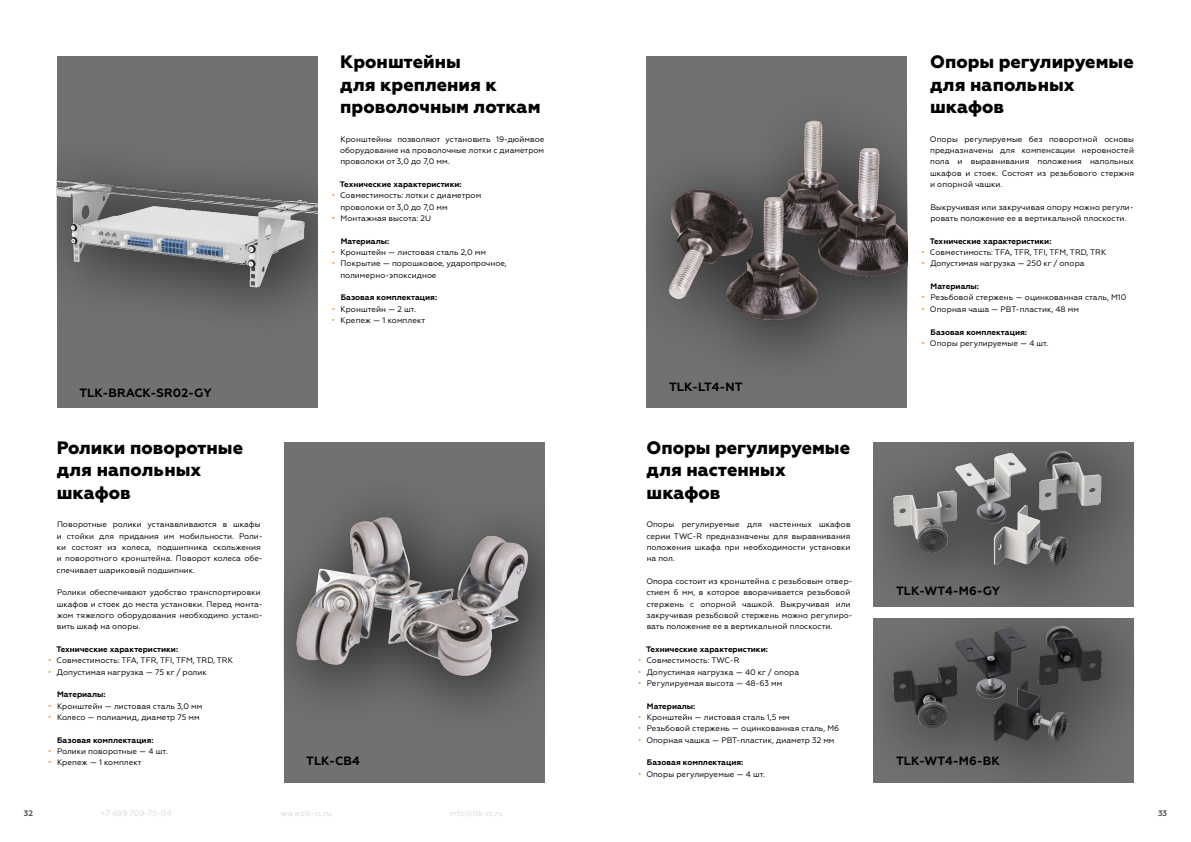
<style>
.page{position:relative;width:1191px;height:842px;background:#fff}
.page>*{position:absolute;margin:0;border:0;box-sizing:border-box;transform-origin:0 0}
.t1{font:800 18px/22.7px "Geometria";color:#000}
.t2{font:700 12px "Geometria";color:#000}
.t3{font:8px/11.3px "Geometria";color:#000}
.t4{font:700 8px "Geometria";color:#000}
.t5{font:8px "Geometria";color:#dadada}
.t6{font:700 8px "Geometria";color:#575756}
.s1{color:#f18a00}
</style>
<div class="page">
<img style="left:873px;top:618px;width:261px;height:164px">
<div style="left:646px;top:57px;width:261px;height:351px;background:#717172"></div>
<img style="left:652px;top:120px;width:255px;height:229px">
<img style="left:873px;top:442px;width:261px;height:165px">
<div style="left:283px;top:442px;width:261px;height:340px;background:#717172"></div>
<img style="left:283px;top:495px;width:261px;height:212px">
<div style="left:57px;top:57px;width:260px;height:351px;background:#717172"></div>
<img style="left:57px;top:167px;width:260px;height:144px">
<h2 class="t2" style="left:79px;top:386px;width:134px">TLK-BRACK-SR02-GY</h2>
<h1 class="t1" style="left:340px;top:51px;width:202px">Кронштейны<br>для крепления к проволочным лоткам</h1>
<p class="t3" style="left:340px;top:133px;width:206px;text-align:justify">Кронштейны позволяют установить 19-дюймвое оборудование на проволочные лотки с диаметром проволоки от 3,0 до 7,0 мм.</p>
<p class="t4" style="left:340px;top:180px;width:123px">Технические характеристики:</p>
<p class="t3" style="left:340px;top:190px;width:142px;text-indent:-9px"><span class="s1">•</span> Совместимость: лотки с диаметром проволоки от 3,0 до 7,0 мм</p>
<p class="t3" style="left:332px;top:213px;width:101px"><span class="s1">•</span> Монтажная высота: 2U</p>
<p class="t4" style="left:341px;top:236px;width:50px">Материалы:</p>
<p class="t3" style="left:332px;top:247px;width:156px"><span class="s1">•</span> Кронштейн — листовая сталь 2,0 мм</p>
<p class="t3" style="left:340px;top:258px;width:168px;text-indent:-9px"><span class="s1">•</span> Покрытие — порошковое, ударопрочное, полимерно-эпоксидное</p>
<p class="t4" style="left:341px;top:293px;width:98px">Базовая комплектация:</p>
<p class="t3" style="left:332px;top:303px;width:86px"><span class="s1">•</span> Кронштейн — 2 шт.</p>
<p class="t3" style="left:332px;top:315px;width:95px"><span class="s1">•</span> Крепеж — 1 комплект</p>
<h1 class="t1" style="left:57px;top:436px;width:188px">Ролики поворотные для напольных шкафов</h1>
<p class="t3" style="left:57px;top:519px;width:208px">Поворотные ролики устанавливаются в шкафы и стойки для придания им мобильности. Роли&shy;ки состоят из колеса, подшипника скольжения и поворотного кронштейна. Поворот колеса обе&shy;спечивает шариковый подшипник.</p>
<p class="t3" style="left:57px;top:587px;width:207px">Ролики обеспечивают удобство транспортировки шкафов и стоек до места установки. Перед монта&shy;жом тяжелого оборудования необходимо устано&shy;вить шкаф на опоры.</p>
<p class="t4" style="left:56px;top:644px;width:123px">Технические характеристики:</p>
<p class="t3" style="left:48px;top:655px;width:186px"><span class="s1">•</span> Совместимость: TFA, TFR, TFI, TFM, TRD, TRK</p>
<p class="t3" style="left:48px;top:666px;width:160px"><span class="s1">•</span> Допустимая нагрузка — 75 кг / ролик</p>
<p class="t4" style="left:57px;top:690px;width:50px">Материалы:</p>
<p class="t3" style="left:48px;top:700px;width:156px"><span class="s1">•</span> Кронштейн — листовая сталь 3,0 мм</p>
<p class="t3" style="left:48px;top:712px;width:153px"><span class="s1">•</span> Колесо — полиамид, диаметр 75 мм</p>
<p class="t4" style="left:57px;top:735px;width:98px">Базовая комплектация:</p>
<p class="t3" style="left:48px;top:746px;width:121px"><span class="s1">•</span> Ролики поворотные — 4 шт.</p>
<p class="t3" style="left:48px;top:757px;width:95px"><span class="s1">•</span> Крепеж — 1 комплект</p>
<h2 class="t2" style="left:306px;top:754px;width:55px">TLK-CB4</h2>
<h2 class="t2" style="left:669px;top:380px;width:75px">TLK-LT4-NT</h2>
<h1 class="t1" style="left:646px;top:436px;width:205px">Опоры регулируемые для настенных шкафов</h1>
<p class="t3" style="left:646px;top:519px;width:206px;text-align:justify">Опоры регулируемые для настенных шкафов серии TWC-R предназначены для выравнивания положения шкафа при необходимости установки на пол.</p>
<p class="t3" style="left:646px;top:576px;width:208px">Опора состоит из кронштейна с резьбовым отвер&shy;стием 6 мм, в которое вворачивается резьбовой стержень с опорной чашкой. Выкручивая или закручивая резьбовой стержень можно регулиро&shy;вать положение ее в вертикальной плоскости.</p>
<p class="t4" style="left:646px;top:644px;width:123px">Технические характеристики:</p>
<p class="t3" style="left:638px;top:655px;width:103px"><span class="s1">•</span> Совместимость: TWC-R</p>
<p class="t3" style="left:638px;top:666px;width:163px"><span class="s1">•</span> Допустимая нагрузка — 40 кг / опора</p>
<p class="t3" style="left:638px;top:678px;width:146px"><span class="s1">•</span> Регулируемая высота — 48-63 мм</p>
<p class="t4" style="left:647px;top:701px;width:50px">Материалы:</p>
<p class="t3" style="left:638px;top:712px;width:153px"><span class="s1">•</span> Кронштейн — листовая сталь 1,5 мм</p>
<p class="t3" style="left:638px;top:723px;width:203px"><span class="s1">•</span> Резьбовой стержень — оцинкованная сталь, М6</p>
<p class="t3" style="left:638px;top:734px;width:198px"><span class="s1">•</span> Опорная чашка — PBT-пластик, диаметр 32 мм</p>
<p class="t4" style="left:647px;top:758px;width:98px">Базовая комплектация:</p>
<p class="t3" style="left:638px;top:768px;width:128px"><span class="s1">•</span> Опоры регулируемые — 4 шт.</p>
<h1 class="t1" style="left:930px;top:51px;width:205px">Опоры регулируемые для напольных шкафов</h1>
<p class="t3" style="left:930px;top:133px;width:206px;text-align:justify">Опоры регулируемые без поворотной основы предназначены для компенсации неровностей пола и выравнивания положения напольных шкафов и стоек. Состоят из резьбового стержня и опорной чашки.</p>
<p class="t3" style="left:930px;top:201px;width:205px">Выкручивая или закручивая опору можно регули&shy;ровать положение ее в вертикальной плоскости.</p>
<p class="t4" style="left:929px;top:236px;width:123px">Технические характеристики:</p>
<p class="t3" style="left:921px;top:247px;width:186px"><span class="s1">•</span> Совместимость: TFA, TFR, TFI, TFM, TRD, TRK</p>
<p class="t3" style="left:921px;top:258px;width:164px"><span class="s1">•</span> Допустимая нагрузка — 250 кг / опора</p>
<p class="t4" style="left:930px;top:282px;width:50px">Материалы:</p>
<p class="t3" style="left:921px;top:292px;width:206px"><span class="s1">•</span> Резьбовой стержень — оцинкованная сталь, М10</p>
<p class="t3" style="left:921px;top:303px;width:159px"><span class="s1">•</span> Опорная чаша — PBT-пластик, 48 мм</p>
<p class="t4" style="left:930px;top:327px;width:98px">Базовая комплектация:</p>
<p class="t3" style="left:921px;top:337px;width:128px"><span class="s1">•</span> Опоры регулируемые — 4 шт.</p>
<h2 class="t2" style="left:896px;top:584px;width:106px">TLK-WT4-M6-GY</h2>
<h2 class="t2" style="left:896px;top:754px;width:105px">TLK-WT4-M6-BK</h2>
<p class="t6" style="left:24px;top:809px;width:11px">32</p>
<p class="t5" style="left:101px;top:809px;width:72px">+7 499 709-75-04</p>
<p class="t5" style="left:281px;top:809px;width:53px">www.tlk-rc.ru</p>
<p class="t5" style="left:450px;top:809px;width:55px">info@tlk-rc.ru</p>
<p class="t6" style="left:1158px;top:809px;width:11px">33</p>
</div>
